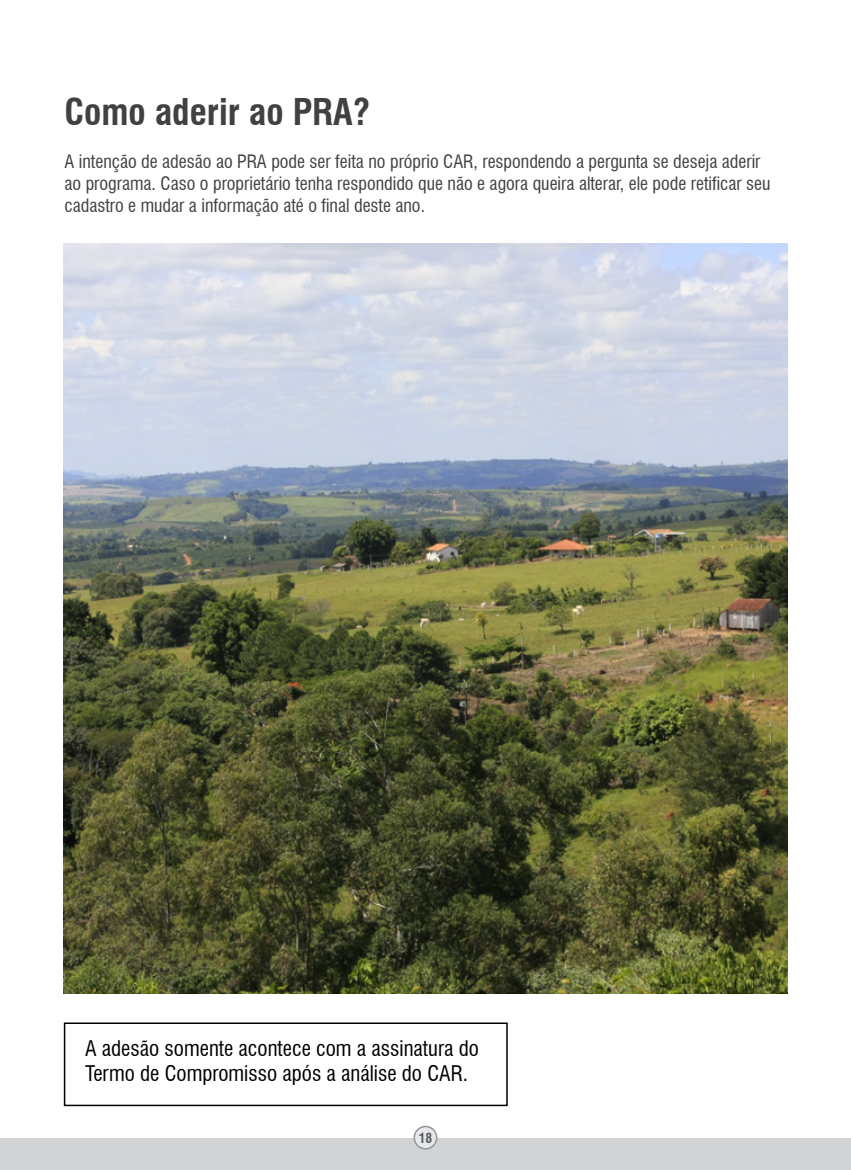
<style>
.page{position:relative;width:851px;height:1170px;background:#fff}
.page>*{position:absolute;margin:0;border:0;box-sizing:border-box;transform-origin:0 0}
.t1{font:700 condensed 36px "Swiss 721 BT";color:#414042}
.t2{font:condensed 21px/25.2px "Swiss 721 BT";color:#000}
.t3{font:condensed 18px/21.6px "Swiss 721 BT";color:#414042}
.t4{font:700 condensed 13.5px "Swiss 721 BT";color:#58595b}
</style>
<div class="page">
<div style="left:0;top:1138px;width:850px;height:31px;background:#d1d3d4"></div>
<div style="left:414px;top:1126px;width:22px;height:22px;background:#e6e7e8;border-radius:50%"></div>
<div style="left:413px;top:1125px;width:24px;height:24px;border:2px solid #939598;border-radius:50%"></div>
<img style="left:64px;top:243px;width:723px;height:750px">
<div style="left:64px;top:1022px;width:443px;height:84px;border:2px solid #000"></div>
<h1 class="t1" style="left:64px;top:90px;width:307px">Como aderir ao PRA?</h1>
<p class="t3" style="left:64px;top:151px;width:707px">A intenção de adesão ao PRA pode ser feita no próprio CAR, respondendo a pergunta se deseja aderir ao programa. Caso o proprietário tenha respondido que não e agora queira alterar, ele pode retificar seu cadastro e mudar a informação até o final deste ano.</p>
<p class="t2" style="left:85px;top:1035px;width:395px">A adesão somente acontece com a assinatura do<br>Termo de Compromisso após a análise do CAR.</p>
<p class="t4" style="left:418px;top:1129px;width:15px">18</p>
</div>
